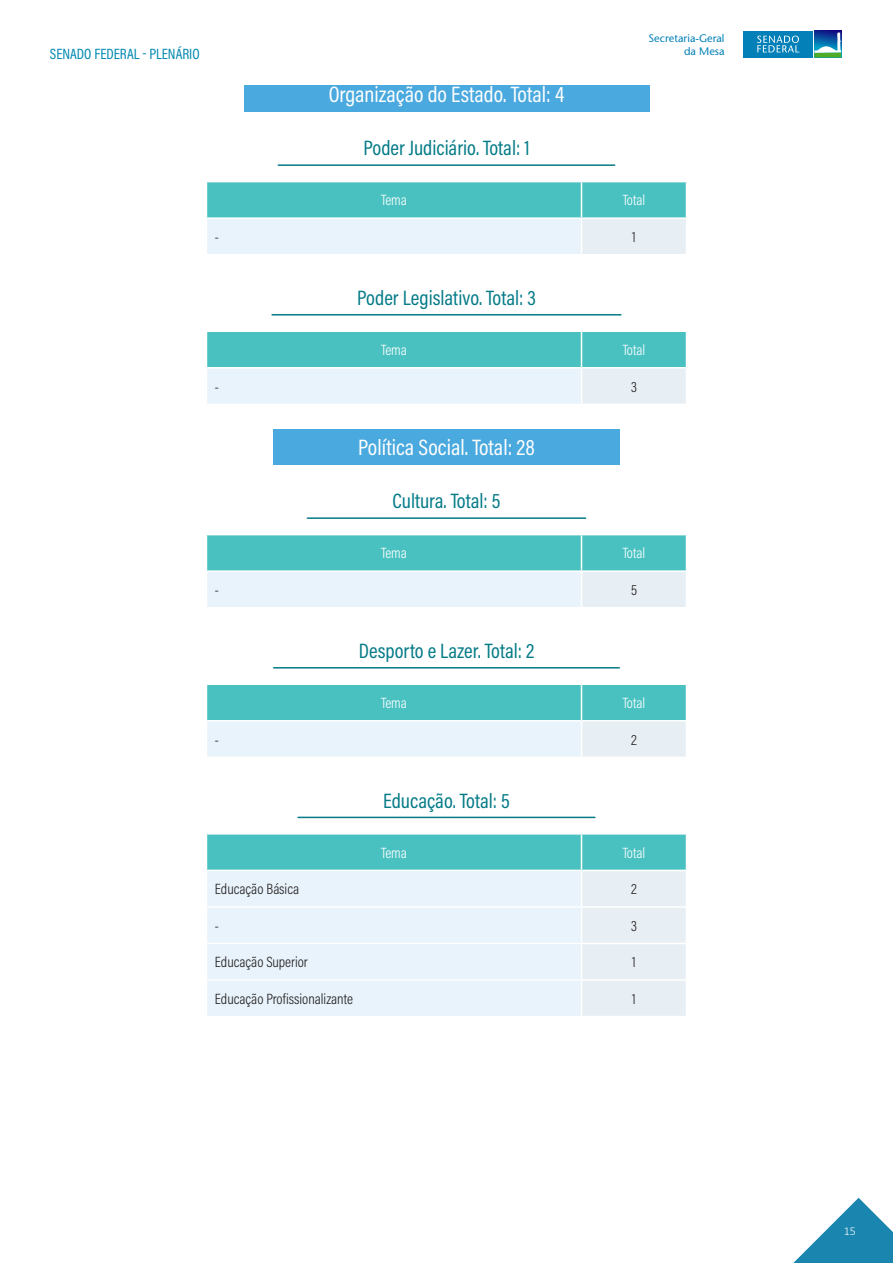
<style>
.page{position:relative;width:893px;height:1263px;background:#fff}
.page>*{position:absolute;margin:0;border:0;box-sizing:border-box;transform-origin:0 0}
.t1{font:22.5px "Acumin Pro Cond";color:#fff}
.t2{font:21px "Acumin Pro Cond";color:#047b87}
.t3{font:300 15px "Acumin Pro Cond";color:#231f20}
.t4{font:300 15px "Acumin Pro Cond";color:#fff}
.t5{font:15px "Acumin Pro Cond";color:#0088b0}
.t6{font:300 12px "Calibri";color:#fff}
.t7{font:500 10.95px/13px "Stone Sans Std";color:#0380b7;text-align:right}
</style>
<div class="page">
<svg style="left:793px;top:1198px;width:100px;height:65px"></svg>
<div style="left:244px;top:86px;width:405px;height:26px;background:#4aa9df"></div>
<hr style="left:278px;top:164px;width:337px;height:2px;background:#047b87">
<hr style="left:272px;top:314px;width:349px;height:2px;background:#047b87">
<div style="left:273px;top:429px;width:347px;height:36px;background:#4aa9df"></div>
<hr style="left:307px;top:517px;width:279px;height:2px;background:#047b87">
<hr style="left:274px;top:667px;width:345px;height:1px;background:#047b87">
<hr style="left:298px;top:817px;width:297px;height:1px;background:#047b87">
<div style="left:207px;top:182px;width:479px;height:35px;background:#49c1c1"></div>
<div style="left:206px;top:218px;width:375px;height:37px;background:#e8f3fb"></div>
<div style="left:581px;top:218px;width:105px;height:37px;background:#e8eff4"></div>
<hr style="left:581px;top:182px;width:1px;height:35px;background:#fff">
<hr style="left:206px;top:217px;width:375px;height:2px;background:#fff">
<hr style="left:206px;top:219px;width:1px;height:35px;background:#fff">
<hr style="left:581px;top:217px;width:106px;height:2px;background:#fff">
<hr style="left:581px;top:219px;width:1px;height:35px;background:#fff">
<hr style="left:206px;top:254px;width:375px;height:1px;background:#fff">
<hr style="left:581px;top:254px;width:106px;height:1px;background:#fff">
<div style="left:207px;top:332px;width:479px;height:35px;background:#49c1c1"></div>
<div style="left:206px;top:368px;width:375px;height:36px;background:#e8f3fb"></div>
<div style="left:581px;top:368px;width:105px;height:36px;background:#e8eff4"></div>
<hr style="left:581px;top:332px;width:1px;height:35px;background:#fff">
<hr style="left:206px;top:368px;width:1px;height:36px;background:#fff">
<hr style="left:581px;top:368px;width:1px;height:36px;background:#fff">
<div style="left:207px;top:535px;width:479px;height:35px;background:#49c1c1"></div>
<div style="left:206px;top:571px;width:375px;height:37px;background:#e8f3fb"></div>
<div style="left:581px;top:571px;width:105px;height:37px;background:#e8eff4"></div>
<hr style="left:581px;top:535px;width:1px;height:35px;background:#fff">
<hr style="left:206px;top:570px;width:375px;height:2px;background:#fff">
<hr style="left:206px;top:572px;width:1px;height:35px;background:#fff">
<hr style="left:581px;top:570px;width:106px;height:2px;background:#fff">
<hr style="left:581px;top:572px;width:1px;height:35px;background:#fff">
<hr style="left:206px;top:607px;width:375px;height:1px;background:#fff">
<hr style="left:581px;top:607px;width:106px;height:1px;background:#fff">
<div style="left:207px;top:685px;width:479px;height:35px;background:#49c1c1"></div>
<div style="left:206px;top:721px;width:375px;height:36px;background:#e8f3fb"></div>
<div style="left:581px;top:721px;width:105px;height:36px;background:#e8eff4"></div>
<hr style="left:581px;top:685px;width:1px;height:35px;background:#fff">
<hr style="left:206px;top:721px;width:1px;height:35px;background:#fff">
<hr style="left:581px;top:721px;width:1px;height:35px;background:#fff">
<hr style="left:206px;top:756px;width:375px;height:2px;background:#fff">
<hr style="left:581px;top:756px;width:106px;height:2px;background:#fff">
<svg style="left:207px;top:835px;width:479px;height:181px;background:#c8e8ee"></svg>
<hr style="left:581px;top:835px;width:1px;height:35px;background:#fff">
<hr style="left:206px;top:870px;width:375px;height:1px;background:#fff">
<hr style="left:581px;top:870px;width:106px;height:1px;background:#fff">
<hr style="left:581px;top:871px;width:1px;height:35px;background:#fff">
<hr style="left:206px;top:906px;width:375px;height:2px;background:#fff">
<hr style="left:581px;top:906px;width:106px;height:2px;background:#fff">
<hr style="left:581px;top:908px;width:1px;height:35px;background:#fff">
<hr style="left:206px;top:943px;width:375px;height:1px;background:#fff">
<hr style="left:581px;top:943px;width:106px;height:1px;background:#fff">
<hr style="left:581px;top:944px;width:1px;height:35px;background:#fff">
<hr style="left:206px;top:979px;width:375px;height:2px;background:#fff">
<hr style="left:581px;top:979px;width:106px;height:2px;background:#fff">
<hr style="left:581px;top:981px;width:1px;height:35px;background:#fff">
<img style="left:814px;top:31px;width:27px;height:2px">
<div style="left:814px;top:52px;width:27px;height:5px;background:#4dac26"></div>
<svg style="left:814px;top:33px;width:27px;height:20px"></svg>
<div style="left:743px;top:31px;width:70px;height:26px;background:#0380b7"></div>
<svg style="left:757px;top:36px;width:42px;height:17px"></svg>
<p class="t5" style="left:50px;top:44px;width:151px">SENADO FEDERAL - PLENÁRIO</p>
<p class="t7" style="left:649px;top:32px;width:77px">Secretaria-Geral da Mesa</p>
<p class="t1" style="left:329px;top:79px;width:237px">Organização do Estado. Total: 4</p>
<p class="t2" style="left:363px;top:135px;width:168px">Poder Judiciário. Total: 1</p>
<p class="t4" style="left:381px;top:191px;width:27px">Tema</p>
<p class="t4" style="left:623px;top:191px;width:24px">Total</p>
<p class="t3" style="left:215px;top:227px;width:6px">-</p>
<p class="t3" style="left:632px;top:227px;width:5px">1</p>
<p class="t2" style="left:357px;top:284px;width:180px">Poder Legislativo. Total: 3</p>
<p class="t4" style="left:381px;top:340px;width:27px">Tema</p>
<p class="t4" style="left:623px;top:340px;width:24px">Total</p>
<p class="t3" style="left:215px;top:377px;width:6px">-</p>
<p class="t3" style="left:631px;top:377px;width:7px">3</p>
<p class="t1" style="left:358px;top:432px;width:178px">Política Social. Total: 28</p>
<p class="t2" style="left:392px;top:488px;width:110px">Cultura. Total: 5</p>
<p class="t4" style="left:381px;top:544px;width:27px">Tema</p>
<p class="t4" style="left:623px;top:544px;width:24px">Total</p>
<p class="t3" style="left:215px;top:580px;width:6px">-</p>
<p class="t3" style="left:631px;top:580px;width:8px">5</p>
<p class="t2" style="left:359px;top:637px;width:177px">Desporto e Lazer. Total: 2</p>
<p class="t4" style="left:381px;top:693px;width:27px">Tema</p>
<p class="t4" style="left:623px;top:693px;width:24px">Total</p>
<p class="t3" style="left:215px;top:730px;width:6px">-</p>
<p class="t3" style="left:631px;top:730px;width:7px">2</p>
<p class="t2" style="left:383px;top:787px;width:128px">Educação. Total: 5</p>
<p class="t4" style="left:381px;top:843px;width:27px">Tema</p>
<p class="t4" style="left:623px;top:843px;width:24px">Total</p>
<p class="t3" style="left:215px;top:879px;width:86px">Educação Básica</p>
<p class="t3" style="left:631px;top:879px;width:7px">2</p>
<p class="t3" style="left:215px;top:916px;width:6px">-</p>
<p class="t3" style="left:631px;top:916px;width:7px">3</p>
<p class="t3" style="left:215px;top:952px;width:94px">Educação Superior</p>
<p class="t3" style="left:632px;top:952px;width:5px">1</p>
<p class="t3" style="left:215px;top:989px;width:140px">Educação Profissionalizante</p>
<p class="t3" style="left:632px;top:989px;width:5px">1</p>
<p class="t6" style="left:844px;top:1223px;width:14px">15</p>
</div>
